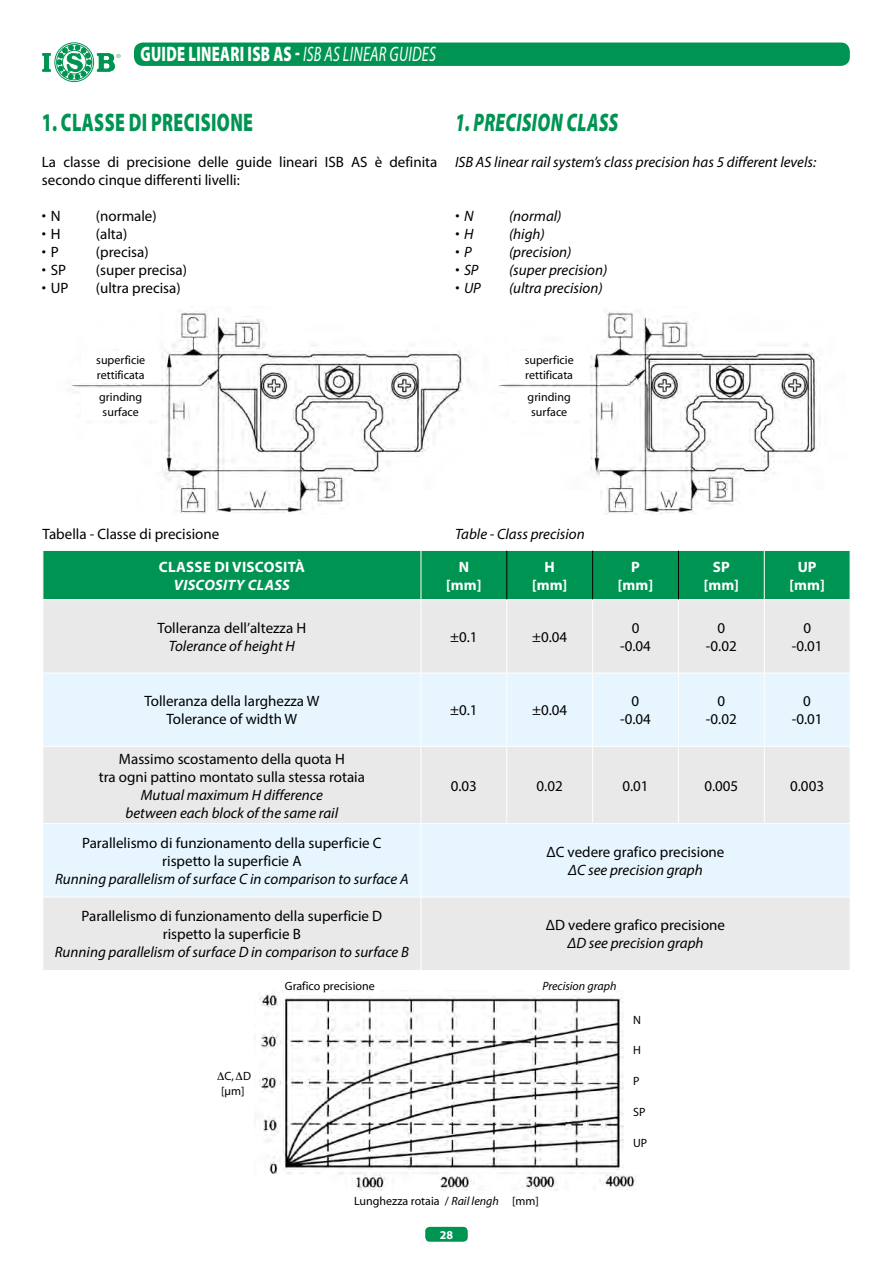
<style>
.page{position:relative;width:893px;height:1263px;background:#fff}
.page>*{position:absolute;margin:0;border:0;box-sizing:border-box;transform-origin:0 0}
.t1{font:900 25.5px "Myriad Pro";letter-spacing:.02em;color:#009453;scale:.7 1}
.t2{font:italic 900 25.5px "Myriad Pro";letter-spacing:.02em;color:#009453;scale:.7 1}
.t3{font:900 21px "Myriad Pro";letter-spacing:.02em;color:#fff;scale:.7 1}
.t4{font:15px/18px "Myriad Pro";color:#000;text-align:center}
.t5{font:italic 15px/18px "Myriad Pro";color:#000;text-align:center}
.t6{font:15px/18px "Myriad";color:#000}
.t7{font:italic 15px "Myriad";color:#000}
.t8{font:700 15px/18px "Myriad Pro";letter-spacing:.02em;color:#fff;text-align:center}
.t9{font:italic 700 15px "Myriad Pro";letter-spacing:.02em;color:#fff}
.t10{font:12px/14.4px "Myriad";color:#000}
.t11{font:italic 12px "Myriad";color:#000}
.t12{font:700 12px "Myriad Pro";color:#fff}
.s1{font-weight:400;font-style:italic}
.s2{font-style:italic}
</style>
<div class="page">
<div style="left:134px;top:43px;width:716px;height:23px;background:#009453;border-radius:9px"></div>
<svg style="left:42px;top:42px;width:79px;height:40px"></svg>
<div style="left:425px;top:1227px;width:43px;height:15px;background:#009453;border-radius:4px"></div>
<img style="left:71px;top:310px;width:749px;height:204px">
<div style="left:81px;top:351px;width:80px;height:31px;background:#fff"></div>
<div style="left:509px;top:351px;width:80px;height:31px;background:#fff"></div>
<div style="left:81px;top:388px;width:80px;height:31px;background:#fff"></div>
<div style="left:509px;top:388px;width:80px;height:31px;background:#fff"></div>
<div style="left:44px;top:551px;width:806px;height:48px;background:#009453"></div>
<div style="left:44px;top:600px;width:806px;height:223px;background:#e9e9e9"></div>
<div style="left:44px;top:674px;width:806px;height:72px;background:#e6f5fe"></div>
<div style="left:44px;top:824px;width:806px;height:73px;background:#e6f5fe"></div>
<div style="left:44px;top:898px;width:806px;height:72px;background:#e9e9e9"></div>
<hr style="left:421px;top:551px;width:1px;height:48px;background:#fff">
<hr style="left:764px;top:551px;width:1px;height:48px;background:#fff">
<hr style="left:421px;top:600px;width:1px;height:73px;background:#fff">
<hr style="left:506px;top:600px;width:1px;height:73px;background:#fff">
<hr style="left:592px;top:600px;width:1px;height:73px;background:#fff">
<hr style="left:678px;top:600px;width:1px;height:73px;background:#fff">
<hr style="left:764px;top:600px;width:1px;height:73px;background:#fff">
<hr style="left:43px;top:673px;width:378px;height:1px;background:#fff">
<hr style="left:421px;top:673px;width:86px;height:1px;background:#fff">
<hr style="left:421px;top:673px;width:1px;height:73px;background:#fff">
<hr style="left:507px;top:673px;width:86px;height:1px;background:#fff">
<hr style="left:506px;top:673px;width:1px;height:73px;background:#fff">
<hr style="left:593px;top:673px;width:85px;height:1px;background:#fff">
<hr style="left:592px;top:673px;width:1px;height:73px;background:#fff">
<hr style="left:678px;top:673px;width:86px;height:1px;background:#fff">
<hr style="left:678px;top:673px;width:1px;height:73px;background:#fff">
<hr style="left:764px;top:673px;width:86px;height:1px;background:#fff">
<hr style="left:764px;top:673px;width:1px;height:73px;background:#fff">
<hr style="left:43px;top:746px;width:378px;height:1px;background:#fff">
<hr style="left:421px;top:746px;width:86px;height:1px;background:#fff">
<hr style="left:421px;top:747px;width:1px;height:76px;background:#fff">
<hr style="left:507px;top:746px;width:86px;height:1px;background:#fff">
<hr style="left:506px;top:747px;width:1px;height:76px;background:#fff">
<hr style="left:593px;top:746px;width:85px;height:1px;background:#fff">
<hr style="left:592px;top:747px;width:1px;height:76px;background:#fff">
<hr style="left:678px;top:746px;width:86px;height:1px;background:#fff">
<hr style="left:678px;top:747px;width:1px;height:76px;background:#fff">
<hr style="left:764px;top:746px;width:86px;height:1px;background:#fff">
<hr style="left:764px;top:747px;width:1px;height:76px;background:#fff">
<hr style="left:421px;top:824px;width:1px;height:73px;background:#fff">
<hr style="left:421px;top:897px;width:1px;height:73px;background:#fff">
<hr style="left:506px;top:551px;width:1px;height:48px;background:#000">
<hr style="left:592px;top:551px;width:1px;height:48px;background:#000">
<hr style="left:678px;top:551px;width:1px;height:48px;background:#000">
<img style="left:254px;top:990px;width:382px;height:200px">
<h2 class="t3" style="left:140px;top:40px;width:424px">GUIDE LINEARI ISB AS - <span class="s1">ISB AS LINEAR GUIDES</span></h2>
<h1 class="t1" style="left:42px;top:105px;width:303px">1. CLASSE DI PRECISIONE</h1>
<p class="t6" style="left:42px;top:153px;width:397px">La classe di precisione delle guide lineari ISB AS è definita secondo cinque differenti livelli:</p>
<p class="t6" style="left:42px;top:207px;width:20px">• N</p>
<p class="t6" style="left:96px;top:207px;width:62px">(normale)</p>
<p class="t6" style="left:42px;top:225px;width:20px">• H</p>
<p class="t6" style="left:96px;top:225px;width:33px">(alta)</p>
<p class="t6" style="left:42px;top:243px;width:18px">• P</p>
<p class="t6" style="left:96px;top:243px;width:54px">(precisa)</p>
<p class="t6" style="left:42px;top:261px;width:26px">• SP</p>
<p class="t6" style="left:96px;top:261px;width:93px">(super precisa)</p>
<p class="t6" style="left:42px;top:279px;width:28px">• UP</p>
<p class="t6" style="left:96px;top:279px;width:86px">(ultra precisa)</p>
<h1 class="t2" style="left:455px;top:105px;width:235px">1. PRECISION CLASS</h1>
<p class="t7" style="left:455px;top:154px;width:363px">ISB AS linear rail system’s class precision has 5 different levels:</p>
<p class="t7" style="left:455px;top:208px;width:20px">• N</p>
<p class="t7" style="left:509px;top:208px;width:54px">(normal)</p>
<p class="t7" style="left:455px;top:226px;width:20px">• H</p>
<p class="t7" style="left:509px;top:226px;width:37px">(high)</p>
<p class="t7" style="left:455px;top:244px;width:18px">• P</p>
<p class="t7" style="left:509px;top:244px;width:64px">(precision)</p>
<p class="t7" style="left:455px;top:262px;width:25px">• SP</p>
<p class="t7" style="left:509px;top:262px;width:100px">(super precision)</p>
<p class="t7" style="left:455px;top:280px;width:27px">• UP</p>
<p class="t7" style="left:509px;top:280px;width:95px">(ultra precision)</p>
<p class="t10" style="left:96px;top:353px;width:51px">superficie rettificata</p>
<p class="t10" style="left:525px;top:353px;width:51px">superficie rettificata</p>
<p class="t10" style="left:99px;top:390px;width:45px">grinding surface</p>
<p class="t10" style="left:528px;top:390px;width:45px">grinding surface</p>
<p class="t6" style="left:43px;top:526px;width:178px">Tabella - Classe di precisione</p>
<p class="t7" style="left:455px;top:527px;width:131px">Table - Class precision</p>
<p class="t8" style="left:159px;top:557px;width:148px">CLASSE DI VISCOSITÀ</p>
<p class="t9" style="left:174px;top:575px;width:118px">VISCOSITY CLASS</p>
<p class="t8" style="left:446px;top:557px;width:37px">N [mm]</p>
<p class="t8" style="left:532px;top:557px;width:37px">H [mm]</p>
<p class="t8" style="left:618px;top:557px;width:37px">P [mm]</p>
<p class="t8" style="left:704px;top:557px;width:37px">SP [mm]</p>
<p class="t8" style="left:790px;top:557px;width:37px">UP [mm]</p>
<p class="t4" style="left:158px;top:619px;width:150px">Tolleranza dell’altezza H</p>
<p class="t5" style="left:169px;top:637px;width:128px">Tolerance of height H</p>
<p class="t4" style="left:450px;top:628px;width:29px">±0.1</p>
<p class="t4" style="left:532px;top:628px;width:37px">±0.04</p>
<p class="t4" style="left:620px;top:619px;width:32px">0 -0.04</p>
<p class="t4" style="left:706px;top:619px;width:32px">0 -0.02</p>
<p class="t4" style="left:792px;top:619px;width:32px">0 -0.01</p>
<p class="t4" style="left:144px;top:692px;width:177px">Tolleranza della larghezza W<br>Tolerance of width W</p>
<p class="t4" style="left:450px;top:701px;width:29px">±0.1</p>
<p class="t4" style="left:532px;top:701px;width:37px">±0.04</p>
<p class="t4" style="left:620px;top:692px;width:32px">0 -0.04</p>
<p class="t4" style="left:706px;top:692px;width:32px">0 -0.02</p>
<p class="t4" style="left:792px;top:692px;width:32px">0 -0.01</p>
<p class="t4" style="left:99px;top:749px;width:268px">Massimo scostamento della quota H<br>tra ogni pattino montato sulla stessa rotaia</p>
<p class="t5" style="left:126px;top:785px;width:214px">Mutual maximum H difference between each block of the same rail</p>
<p class="t4" style="left:451px;top:776px;width:28px">0.03</p>
<p class="t4" style="left:537px;top:776px;width:28px">0.02</p>
<p class="t4" style="left:622px;top:776px;width:28px">0.01</p>
<p class="t4" style="left:704px;top:776px;width:35px">0.005</p>
<p class="t4" style="left:790px;top:776px;width:35px">0.003</p>
<p class="t4" style="left:82px;top:834px;width:301px">Parallelismo di funzionamento della superficie C rispetto la superficie A</p>
<p class="t5" style="left:55px;top:870px;width:355px">Running parallelism of surface C in comparison to surface A</p>
<p class="t4" style="left:82px;top:907px;width:302px">Parallelismo di funzionamento della superficie D rispetto la superficie B</p>
<p class="t5" style="left:55px;top:943px;width:356px">Running parallelism of surface D in comparison to surface B</p>
<p class="t4" style="left:546px;top:843px;width:180px">∆C vedere grafico precisione</p>
<p class="t5" style="left:568px;top:861px;width:136px">∆C see precision graph</p>
<p class="t4" style="left:546px;top:916px;width:181px">∆D vedere grafico precisione</p>
<p class="t5" style="left:567px;top:934px;width:138px">∆D see precision graph</p>
<p class="t10" style="left:217px;top:1069px;width:35px;text-align:center">∆C, ∆D [µm]</p>
<p class="t10" style="left:285px;top:980px;width:91px">Grafico precisione</p>
<p class="t11" style="left:542px;top:980px;width:75px">Precision graph</p>
<p class="t10" style="left:633px;top:1013px;width:9px">N</p>
<p class="t10" style="left:633px;top:1044px;width:9px">H</p>
<p class="t10" style="left:633px;top:1074px;width:8px">P</p>
<p class="t10" style="left:633px;top:1105px;width:14px">SP</p>
<p class="t10" style="left:633px;top:1136px;width:16px">UP</p>
<p class="t10" style="left:354px;top:1194px;width:186px">Lunghezza rotaia / <span class="s2">Rail lengh</span> [mm]</p>
<p class="t12" style="left:440px;top:1227px;width:15px">28</p>
</div>
